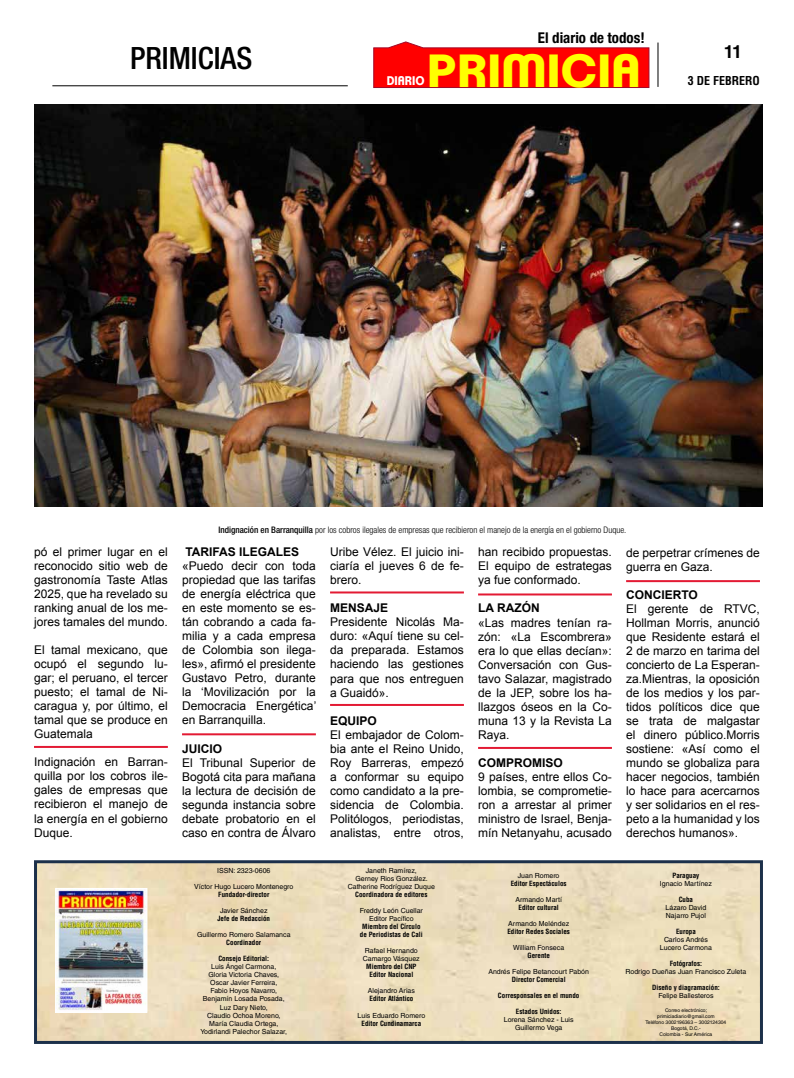
<style>
.page{position:relative;width:794px;height:1078px;background:#fff}
.page>*{position:absolute;margin:0;border:0;box-sizing:border-box;transform-origin:0 0}
.t1{font:700 45.2px "Clemente P Dam";color:#ff0;scale:1.09 1}
.t2{font:500 condensed 30.7px "Helvetica Neue LT Std";color:#000}
.t3{font:700 18px "Helvetica LT Std";color:#000}
.t4{font:700 condensed 14.9px "Helvetica Neue LT Std";color:#000}
.t5{font:700 12.2px "Clemente P Dam";color:#fff;scale:.96 1}
.t6{font:12px/14px "Arial";color:#000;text-align:justify}
.t7{font:700 12px "Arial";color:#000}
.t8{font:700 condensed 12px "Helvetica LT Std";color:#000}
.t9{font:300 condensed 9px "Helvetica Neue LT Std";color:#000}
.t10{font:7px/8px "Helvetica LT Std";color:#000;text-align:center}
.t11{font:700 condensed 7px/8px "Helvetica LT Std";color:#000;text-align:center}
.t12{font:5px/6px "Helvetica LT Std";color:#000;text-align:center}
.s1{color:#fff}
.s2{font-weight:500}
</style>
<div class="page">
<hr style="left:657px;top:43px;width:1px;height:44px;background:#000">
<hr style="left:52px;top:85px;width:296px;height:1px;background:#000">
<div style="left:34px;top:860px;width:729px;height:183px;border:3px solid #1c304a"></div>
<img style="left:57px;top:889px;width:88px;height:121px">
<div style="left:55px;top:887px;width:92px;height:125px;border:1px solid #fff"></div>
<img style="left:34px;top:105px;width:729px;height:401px">
<hr style="left:182px;top:733px;width:134px;height:2px;background:#e31a33">
<hr style="left:34px;top:745px;width:134px;height:2px;background:#e31a33">
<hr style="left:330px;top:591px;width:134px;height:2px;background:#e31a33">
<hr style="left:330px;top:703px;width:134px;height:2px;background:#e31a33">
<hr style="left:478px;top:593px;width:134px;height:2px;background:#e31a33">
<hr style="left:478px;top:746px;width:134px;height:2px;background:#e31a33">
<hr style="left:626px;top:580px;width:134px;height:2px;background:#e31a33">
<svg style="left:373px;top:42px;width:276px;height:46px;background:#fa1c1d"></svg>
<h2 class="t2" style="left:130px;top:40px;width:124px">PRIMICIAS</h2>
<p class="t4" style="left:538px;top:29px;width:113px">El diario de todos!<span class="s1">!</span></p>
<h1 class="t1" style="left:427px;top:44px;width:198px">PRIMICIA</h1>
<p class="t5" style="left:387px;top:73px;width:41px">DIARIO</p>
<h3 class="t3" style="left:724px;top:41px;width:20px">11</h3>
<p class="t8" style="left:688px;top:73px;width:73px">3 DE FEBRERO</p>
<p class="t9" style="left:218px;top:524px;width:409px"><span class="s2">Indignación en Barranquilla</span> por los cobros ilegales de empresas que recibieron el manejo de la energía en el gobierno Duque.</p>
<p class="t6" style="left:34px;top:545px;width:135px">pó el primer lugar en el reconocido sitio web de gastronomía Taste Atlas 2025, que ha revelado su ranking anual de los me&shy;jores tamales del mundo.</p>
<p class="t6" style="left:34px;top:643px;width:135px">El tamal mexicano, que ocupó el segundo lu&shy;gar; el peruano, el tercer puesto; el tamal de Ni&shy;caragua y, por último, el tamal que se produce en Guatemala</p>
<p class="t6" style="left:34px;top:755px;width:135px">Indignación en Barran&shy;quilla por los cobros ile&shy;gales de empresas que recibieron el manejo de la energía en el gobierno Duque.</p>
<p class="t7" style="left:185px;top:544px;width:115px">TARIFAS ILEGALES</p>
<p class="t6" style="left:182px;top:559px;width:136px">«Puedo decir con toda propiedad que las tarifas de energía eléctrica que en este momento se es&shy;tán cobrando a cada fa&shy;milia y a cada empresa de Colombia son ilega&shy;les», afirmó el presidente Gustavo Petro, durante la ‘Movilización por la Democracia Energética’ en Barranquilla.</p>
<p class="t7" style="left:182px;top:740px;width:42px">JUICIO</p>
<p class="t6" style="left:182px;top:755px;width:135px">El Tribunal Superior de Bogotá cita para mañana la lectura de decisión de segunda instancia sobre debate probatorio en el caso en contra de Álvaro</p>
<p class="t10" style="left:217px;top:866px;width:55px">ISSN: 2323-0606</p>
<p class="t10" style="left:194px;top:882px;width:100px">Víctor Hugo Lucero Montenegro</p>
<p class="t11" style="left:218px;top:890px;width:53px">Fundador-director</p>
<p class="t10" style="left:220px;top:906px;width:49px">Javier Sánchez</p>
<p class="t11" style="left:217px;top:914px;width:54px">Jefe de Redacción</p>
<p class="t10" style="left:197px;top:930px;width:95px">Guillermo Romero Salamanca</p>
<p class="t11" style="left:226px;top:938px;width:37px">Coordinador</p>
<p class="t11" style="left:218px;top:954px;width:52px">Consejo Editorial:</p>
<p class="t10" style="left:200px;top:962px;width:88px">Luis Ángel Carmona,<br>Gloria Victoria Chaves,<br>Oscar Javier Ferreira,<br>Fabio Hoyos Navarro,<br>Benjamín Losada Posada,<br>Luz Dary Nieto,<br>Claudio Ochoa Moreno,<br>María Claudia Ortega,<br>Yodirlandi Palechor Salazar,</p>
<p class="t6" style="left:330px;top:545px;width:135px">Uribe Vélez. El juicio ini&shy;ciaría el jueves 6 de fe&shy;brero.</p>
<p class="t7" style="left:330px;top:600px;width:60px">MENSAJE</p>
<p class="t6" style="left:330px;top:615px;width:135px">Presidente Nicolás Ma&shy;duro: «Aquí tiene su cel&shy;da preparada. Estamos haciendo las gestiones para que nos entreguen a Guaidó».</p>
<p class="t7" style="left:330px;top:712px;width:48px">EQUIPO</p>
<p class="t6" style="left:330px;top:727px;width:135px">El embajador de Colom&shy;bia ante el Reino Unido, Roy Barreras, empezó a conformar su equipo como candidato a la pre&shy;sidencia de Colombia.<br>Politólogos, periodistas, analistas, entre otros,</p>
<p class="t10" style="left:348px;top:866px;width:88px">Janeth Ramírez,<br>Gerney Rios González.<br>Catherine Rodríguez Duque</p>
<p class="t11" style="left:355px;top:890px;width:74px">Coordinadora de editores</p>
<p class="t10" style="left:360px;top:906px;width:64px">Freddy León Cuellar<br>Editor Pacífico</p>
<p class="t11" style="left:360px;top:922px;width:64px">Miembro del Círculo de Periodistas de Cali</p>
<p class="t10" style="left:363px;top:946px;width:58px;text-align:left">Rafael Hernando<br>Camargo Vásquez</p>
<p class="t11" style="left:366px;top:962px;width:52px">Miembro del CNP<br>Editor Nacional</p>
<p class="t10" style="left:368px;top:986px;width:49px">Alejandro Arias</p>
<p class="t11" style="left:369px;top:994px;width:45px">Editor Atlántico</p>
<p class="t10" style="left:357px;top:1010px;width:69px">Luis Eduardo Romero</p>
<p class="t11" style="left:361px;top:1018px;width:61px">Editor Cundinamarca</p>
<p class="t6" style="left:478px;top:545px;width:135px">han recibido propuestas.<br>El equipo de estrategas ya fue conformado.</p>
<p class="t7" style="left:478px;top:600px;width:63px">LA RAZÓN</p>
<p class="t6" style="left:478px;top:615px;width:135px">«Las madres tenían ra&shy;zón: «La Escombrera» era lo que ellas decían»:<br>Conversación con Gus&shy;tavo Salazar, magistrado de la JEP, sobre los ha&shy;llazgos óseos en la Co&shy;muna 13 y la Revista La Raya.</p>
<p class="t7" style="left:478px;top:754px;width:86px">COMPROMISO</p>
<p class="t6" style="left:478px;top:769px;width:135px">9 países, entre ellos Co&shy;lombia, se comprometie&shy;ron a arrestar al primer ministro de Israel, Benja&shy;mín Netanyahu, acusado</p>
<p class="t10" style="left:518px;top:871px;width:43px">Juan Romero</p>
<p class="t11" style="left:511px;top:879px;width:57px">Editor Espectáculos</p>
<p class="t10" style="left:515px;top:895px;width:48px">Armando Martí</p>
<p class="t11" style="left:518px;top:903px;width:42px">Editor cultural</p>
<p class="t10" style="left:508px;top:919px;width:62px">Armando Meléndez</p>
<p class="t11" style="left:507px;top:927px;width:64px">Editor Redes Sociales</p>
<p class="t10" style="left:513px;top:943px;width:52px">William Fonseca</p>
<p class="t11" style="left:527px;top:951px;width:24px">Gerente</p>
<p class="t10" style="left:488px;top:967px;width:102px">Andrés Felipe Betancourt Pabón</p>
<p class="t11" style="left:512px;top:975px;width:55px">Director Comercial</p>
<p class="t11" style="left:498px;top:991px;width:83px">Corresponsales en el mundo</p>
<p class="t11" style="left:516px;top:1007px;width:47px">Estados Unidos:</p>
<p class="t10" style="left:504px;top:1015px;width:71px">Lorena Sánchez - Luis<br>Guillermo Vega</p>
<p class="t6" style="left:626px;top:545px;width:135px">de perpetrar crímenes de guerra en Gaza.</p>
<p class="t7" style="left:626px;top:586px;width:73px">CONCIERTO</p>
<p class="t6" style="left:626px;top:601px;width:135px">El gerente de RTVC, Hollman Morris, anunció que Residente estará el 2 de marzo en tarima del concierto de La Esperan&shy;za.Mientras, la oposición de los medios y los par&shy;tidos políticos dice que se trata de malgastar el dinero público.Morris sostiene: «Así como el mundo se globaliza para hacer negocios, también lo hace para acercarnos y ser solidarios en el res&shy;peto a la humanidad y los derechos humanos».</p>
<p class="t11" style="left:672px;top:871px;width:28px">Paraguay</p>
<p class="t10" style="left:660px;top:879px;width:54px">Ignacio Martínez</p>
<p class="t11" style="left:679px;top:895px;width:16px">Cuba</p>
<p class="t10" style="left:665px;top:903px;width:42px;text-align:left">Lázaro David<br>Najarro Pujol</p>
<p class="t11" style="left:676px;top:927px;width:21px">Europa</p>
<p class="t10" style="left:660px;top:935px;width:53px">Carlos Andrés<br>Lucero Carmona</p>
<p class="t11" style="left:670px;top:959px;width:34px">Fotógrafos:</p>
<p class="t10" style="left:625px;top:967px;width:122px">Rodrigo Dueñas Juan Francisco Zuleta</p>
<p class="t11" style="left:652px;top:983px;width:69px">Diseño y diagramación:</p>
<p class="t10" style="left:658px;top:991px;width:57px">Felipe Ballesteros</p>
<p class="t12" style="left:645px;top:1006px;width:82px">Correo electrónico; primiciadiario@gmail.com<br>Teléfono 3002196363 – 3002124304<br>Bogotá, D.C.-<br>Colombia - Sur América</p>
</div>
